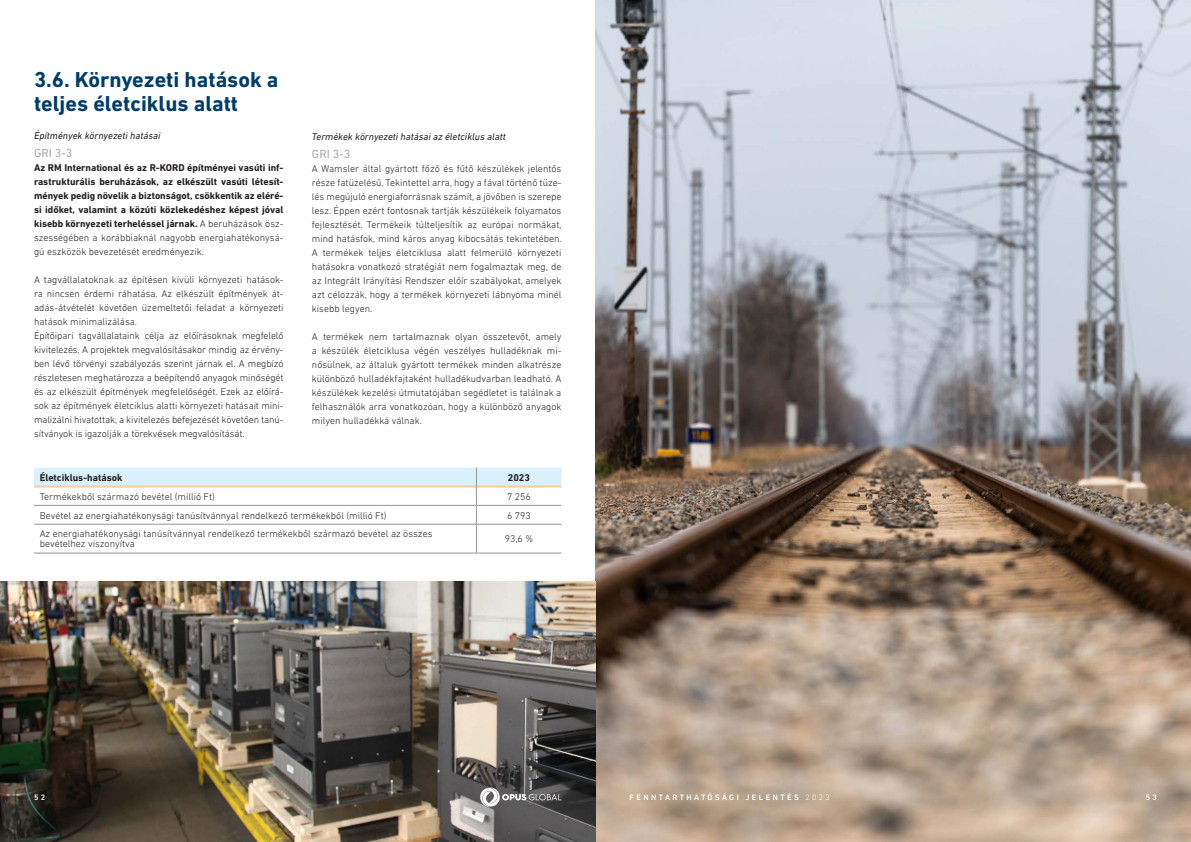
<style>
.page{position:relative;width:1191px;height:842px;background:#fff}
.page>*{position:absolute;margin:0;border:0;box-sizing:border-box;transform-origin:0 0}
.t1{font:700 22px/24px "DIN Next LT Pro";color:#003d6a}
.t2{font:12px "DIN Next LT Pro";color:#a8a9ad}
.t3{font:300 10px/14px "DIN Next LT Pro";color:#231f20;text-align:justify}
.t4{font:700 10px/14px "DIN Next LT Pro";color:#231f20;text-align:justify}
.t5{font:italic 10px "DIN Next LT Pro";color:#231f20}
.t6{font:500 8px "DIN Next LT Pro";letter-spacing:.3em;color:#fff}
.s1{font-weight:300}
</style>
<div class="page">
<hr style="left:34px;top:553px;width:442px;height:1px;background:#939598">
<hr style="left:476px;top:553px;width:85px;height:1px;background:#939598">
<svg style="left:34px;top:468px;width:527px;height:85px"></svg>
<img style="left:595px;top:0;width:596px;height:842px">
<img style="left:0;top:581px;width:595px;height:261px">
<svg style="left:480px;top:787px;width:81px;height:20px;background:#7d7c7c"></svg>
<p class="t1" style="left:34px;top:68px;width:246px">3.6. Környezeti hatások a teljes életciklus alatt</p>
<p class="t5" style="left:34px;top:130px;width:128px">Építmények környezeti hatásai</p>
<p class="t2" style="left:34px;top:146px;width:40px">GRI 3-3</p>
<p class="t4" style="left:34px;top:161px;width:251px">Az RM International és az R-KORD építményei vasúti inf&shy;rastrukturális beruházások, az elkészült vasúti létesít&shy;mények pedig növelik a biztonságot, csökkentik az eléré&shy;si időket, valamint a közúti közlekedéshez képest jóval kisebb környezeti terheléssel járnak. <span class="s1">A beruházások ös - szességében a korábbiaknál nagyobb energiahatékonysá&shy;gú eszközök bevezetését eredményezik.</span></p>
<p class="t3" style="left:34px;top:273px;width:251px">A tagvállalatoknak az építésen kívüli környezeti hatások&shy;ra nincsen érdemi ráhatása. Az elkészült építmények át&shy;adás-átvételét követően üzemeltetői feladat a környezeti hatások minimalizálása.</p>
<p class="t3" style="left:34px;top:329px;width:251px">Építőipari tagvállalataink célja az előírásoknak megfelelő kivitelezés. A projektek megvalósításakor mindig az érvény&shy;ben lévő törvényi szabályozás szerint járnak el. A megbízó részletesen meghatározza a beépítendő anyagok minőségét és az elkészült építmények megfelelőségét. Ezek az előírá&shy;sok az építmények életciklus alatti környezeti hatásait mini&shy;malizálni hivatottak, a kivitelezés befejezését követően tanú&shy;sítványok is igazolják a törekvések megvalósítását.</p>
<p class="t5" style="left:312px;top:131px;width:195px">Termékek környezeti hatásai az életciklus alatt</p>
<p class="t2" style="left:312px;top:147px;width:40px">GRI 3-3</p>
<p class="t3" style="left:312px;top:162px;width:251px">A Wamsler által gyártott főző és fűtő készülékek jelentős része fatüzelésű. Tekintettel arra, hogy a fával történő tüze&shy;lés megújuló energiaforrásnak számít, a jövőben is szerepe lesz. Éppen ezért fontosnak tartják készülékeik folyamatos fejlesztését. Termékeik túlteljesítik az európai normákat, mind hatásfok, mind káros anyag kibocsátás tekintetében.<br>A termékek teljes életciklusa alatt felmerülő környezeti hatásokra vonatkozó stratégiát nem fogalmaztak meg, de az Integrált Irányítási Rendszer előír szabályokat, amelyek azt célozzák, hogy a termékek környezeti lábnyoma minél kisebb legyen.</p>
<p class="t3" style="left:312px;top:330px;width:251px">A termékek nem tartalmaznak olyan összetevőt, amely a készülék életciklusa végén veszélyes hulladéknak mi&shy;nősülnek, az általuk gyártott termékek minden alkatrésze különböző hulladékfajtaként hulladékudvarban leadható. A készülékek kezelési útmutatójában segédletet is találnak a felhasználók arra vonatkozóan, hogy a különböző anyagok milyen hulladékká válnak.</p>
<p class="t4" style="left:40px;top:470px;width:84px">Életciklus-hatások</p>
<p class="t4" style="left:508px;top:470px;width:24px">2023</p>
<p class="t3" style="left:40px;top:489px;width:177px">Termékekből származó bevétel (millió Ft)</p>
<p class="t3" style="left:507px;top:489px;width:25px">7 256</p>
<p class="t3" style="left:40px;top:508px;width:348px">Bevétel az energiahatékonysági tanúsítvánnyal rendelkező termékekből (millió Ft)</p>
<p class="t3" style="left:507px;top:508px;width:25px">6 793</p>
<p class="t3" style="left:40px;top:529px;width:394px;line-height:10px">Az energiahatékonysági tanúsítvánnyal rendelkező termékekből származó bevétel az összes bevételhez viszonyítva</p>
<p class="t3" style="left:505px;top:532px;width:30px">93,6 %</p>
<p class="t6" style="left:34px;top:793px;width:13px">5 2</p>
<p class="t6" style="left:629px;top:793px;width:202px">FENNTARTHATÓSÁGI JELENTÉS <span class="s1">2023</span></p>
<p class="t6" style="left:1145px;top:793px;width:13px">5 3</p>
</div>
